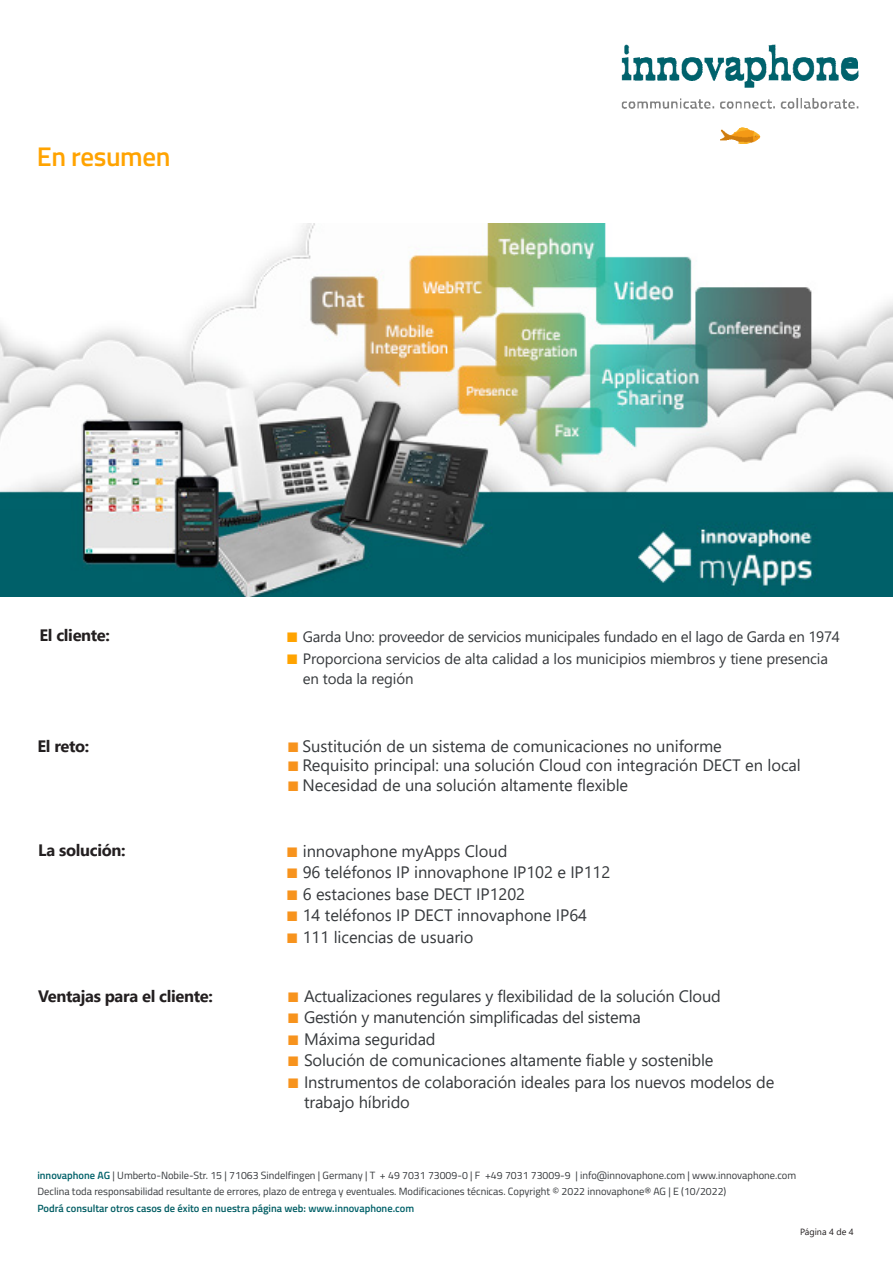
<style>
.page{position:relative;width:893px;height:1263px;background:#fff}
.page>*{position:absolute;margin:0;border:0;box-sizing:border-box;transform-origin:0 0}
.t1{font:600 27px "Titillium Web";letter-spacing:-.015em;color:#ffa300}
.t2{font:16.5px/19.8px "Segoe UI";letter-spacing:-.005em;color:#36393c}
.t3{font:700 16.5px "Segoe UI";letter-spacing:-.02em;color:#231f20}
.t4{font:15px/19.8px "Segoe UI";letter-spacing:-.01em;color:#36393c}
.Disclaimer{font:10.5px "Titillium Web";color:#36393c}
.Disclaimer-2{font:600 10.5px "Titillium Web";color:#005d63}
.t5{font:9px "Segoe UI";color:#231f20}
.s1{font-size:13.5px;color:#ffa300}
.s2{font-size:13.5px;color:#f7931d}
.s3{font-weight:600;color:#006169}
.s4{color:#006169}
</style>
<div class="page">
<img style="left:0;top:224px;width:893px;height:373px">
<img style="left:621px;top:44px;width:238px;height:100px">
<p class="t1" style="left:37px;top:136px;width:135px">En resumen</p>
<p class="t3" style="left:39px;top:620px;width:72px">El cliente:</p>
<p class="t3" style="left:37px;top:730px;width:54px">El reto:</p>
<p class="t4" style="left:286px;top:626px;width:555px"><span class="s1">■</span> Garda Uno: proveedor de servicios municipales fundado en el lago de Garda en 1974</p>
<p class="t4" style="left:303px;top:647px;width:527px;text-indent:-16px"><span class="s1">■</span> Proporciona servicios de alta calidad a los municipios miembros y tiene presencia en toda la región</p>
<p class="t2" style="left:287px;top:734px;width:436px"><span class="s2">■</span> Sustitución de un sistema de comunicaciones no uniforme</p>
<p class="t2" style="left:287px;top:754px;width:515px"><span class="s2">■</span> Requisito principal: una solución Cloud con integración DECT en local</p>
<p class="t2" style="left:287px;top:774px;width:342px"><span class="s2">■</span> Necesidad de una solución altamente flexible</p>
<p class="t3" style="left:38px;top:835px;width:89px">La solución:</p>
<p class="t2" style="left:286px;top:839px;width:223px"><span class="s2">■</span> innovaphone myApps Cloud</p>
<p class="t2" style="left:286px;top:861px;width:325px"><span class="s2">■</span> 96 teléfonos IP innovaphone IP102 e IP112</p>
<p class="t2" style="left:286px;top:882px;width:240px"><span class="s2">■</span> 6 estaciones base DECT IP1202</p>
<p class="t2" style="left:286px;top:904px;width:302px"><span class="s2">■</span> 14 teléfonos IP DECT innovaphone IP64</p>
<p class="t2" style="left:286px;top:926px;width:189px"><span class="s2">■</span> 111 licencias de usuario</p>
<p class="t3" style="left:38px;top:981px;width:176px">Ventajas para el cliente:</p>
<p class="t2" style="left:287px;top:984px;width:435px"><span class="s2">■</span> Actualizaciones regulares y flexibilidad de la solución Cloud</p>
<p class="t2" style="left:287px;top:1006px;width:355px"><span class="s2">■</span> Gestión y manutención simplificadas del sistema</p>
<p class="t2" style="left:287px;top:1027px;width:150px"><span class="s2">■</span> Máxima seguridad</p>
<p class="t2" style="left:287px;top:1049px;width:427px"><span class="s2">■</span> Solución de comunicaciones altamente fiable y sostenible</p>
<p class="t2" style="left:304px;top:1071px;width:472px;text-indent:-17px"><span class="s2">■</span> Instrumentos de colaboración ideales para los nuevos modelos de trabajo híbrido</p>
<p class="Disclaimer" style="left:37px;top:1167px;width:760px"><span class="s3">innovaphone AG</span> | Umberto-Nobile-Str. 15 | 71063 Sindelfingen | Germany | T + 49 7031 73009-0 | F +49 7031 73009-9 | info@innovaphone.com | www.innovaphone.com</p>
<p class="Disclaimer" style="left:37px;top:1184px;width:690px">Declina toda responsabilidad resultante de errores, plazo de entrega y eventuales. Modificaciones técnicas. Copyright © 2022 innovaphone® AG | E (10/2022)</p>
<p class="Disclaimer-2" style="left:37px;top:1200px;width:378px">Podrá consultar otros casos de éxito en nuestra página web: <span class="s4">www.innovaphone.com</span></p>
<p class="t5" style="left:800px;top:1223px;width:55px">Página 4 de 4</p>
</div>
